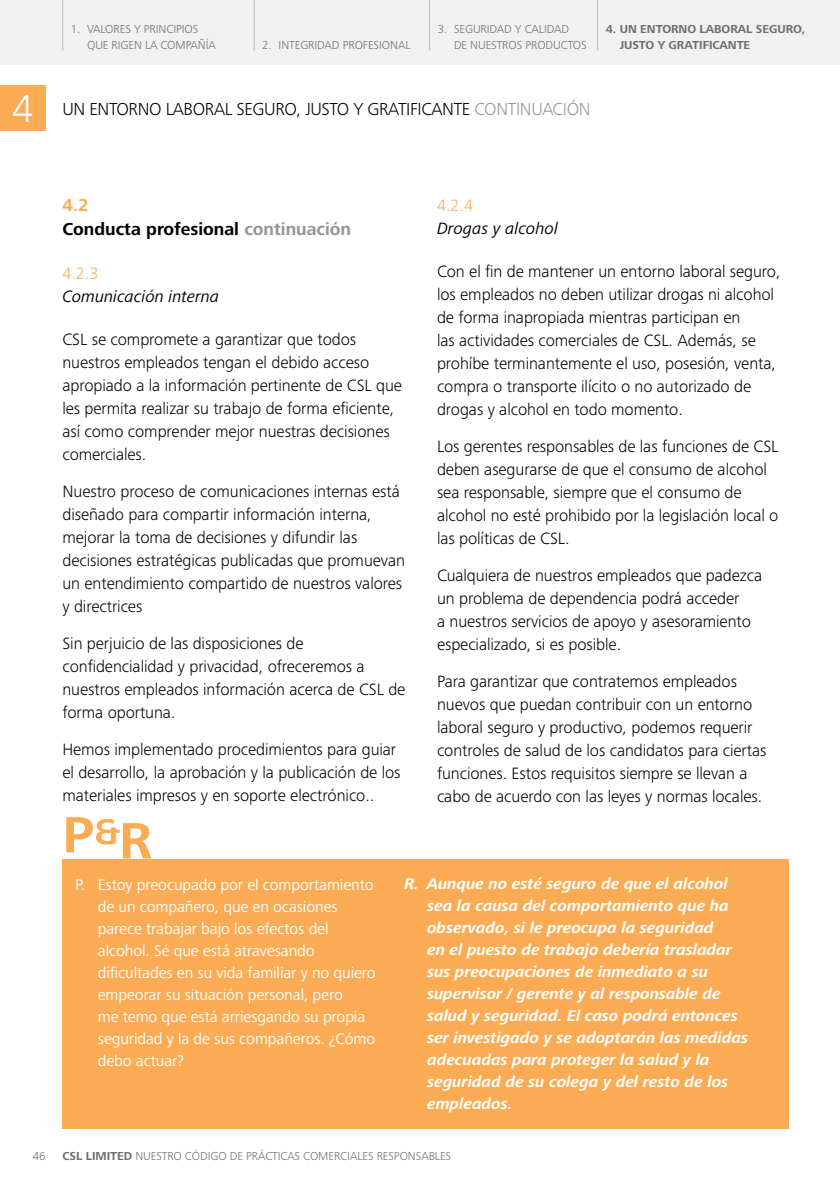
<style>
.page{position:relative;width:840px;height:1191px;background:#fff}
.page>*{position:absolute;margin:0;border:0;box-sizing:border-box;transform-origin:0 0}
.t1{font:700 53px "Frutiger Next LTW1 G";color:#faab54}
.t2{font:300 40px "Frutiger Next LTW1 G";color:#fff}
.t3{font:300 18px "Frutiger Next LTW1 G";letter-spacing:-.02em;color:#000}
.t4{font:700 18px/24px "Frutiger Next LTW1 G";color:#000}
.t5{font:300 17px/23px "Frutiger Next LTW1 G";letter-spacing:-.005em;color:#000}
.t6{font:italic 17px "Frutiger Next LTW1 G";color:#000}
.t7{font:300 17px "Frutiger Next LTW1 G";color:#faab54}
.t8{font:italic 700 16px/22px "Frutiger Next LTW1 G";letter-spacing:-.005em;color:#fff}
.t9{font:16px/22px "Frutiger Next LTW1 G";letter-spacing:-.005em;color:#fff}
.t10{font:300 12px/16px "Frutiger Next LTW1 G";letter-spacing:-.005em;color:#6d6e71}
.t11{font:700 12px/16px "Frutiger Next LTW1 G";letter-spacing:-.005em;color:#6d6e71}
.s1{color:#939598}
.s2{color:#faab54}
.s3{font-weight:700}
</style>
<div class="page">
<div style="left:0;top:0;width:839px;height:64px;background:#f1f1f2"></div>
<hr style="left:62px;top:0;width:1px;height:51px;background:#bcbec0">
<hr style="left:254px;top:0;width:1px;height:51px;background:#bcbec0">
<hr style="left:429px;top:0;width:1px;height:51px;background:#bcbec0">
<hr style="left:597px;top:0;width:1px;height:51px;background:#bcbec0">
<div style="left:0;top:85px;width:45px;height:45px;background:#faab54"></div>
<div style="left:62px;top:858px;width:726px;height:270px;background:#faab54"></div>
<p class="t10" style="left:87px;top:21px;width:130px;text-indent:-16px">1. VALORES Y PRINCIPIOS<br>QUE RIGEN LA COMPAÑÍA</p>
<p class="t10" style="left:262px;top:37px;width:150px">2. INTEGRIDAD PROFESIONAL</p>
<p class="t10" style="left:454px;top:21px;width:134px;text-indent:-16px">3. SEGURIDAD Y CALIDAD<br>DE NUESTROS PRODUCTOS</p>
<p class="t11" style="left:619px;top:22px;width:187px;text-indent:-14px">4. UN ENTORNO LABORAL SEGURO,<br>JUSTO Y GRATIFICANTE</p>
<h2 class="t2" style="left:12px;top:86px;width:23px">4</h2>
<p class="t3" style="left:62px;top:99px;width:529px">UN ENTORNO LABORAL SEGURO, JUSTO Y GRATIFICANTE <span class="s1">CONTINUACIÓN</span></p>
<p class="t4" style="left:62px;top:194px;width:290px"><span class="s2">4.2<br></span>Conducta profesional <span class="s1">continuación</span></p>
<p class="t7" style="left:62px;top:263px;width:38px">4.2.3</p>
<p class="t6" style="left:62px;top:286px;width:158px">Comunicación interna</p>
<p class="t5" style="left:62px;top:327px;width:341px">CSL se compromete a garantizar que todos nuestros empleados tengan el debido acceso apropiado a la información pertinente de CSL que les permita realizar su trabajo de forma eficiente, así como comprender mejor nuestras decisiones comerciales.</p>
<p class="t5" style="left:62px;top:480px;width:344px">Nuestro proceso de comunicaciones internas está diseñado para compartir información interna, mejorar la toma de decisiones y difundir las decisiones estratégicas publicadas que promuevan un entendimiento compartido de nuestros valores y directrices</p>
<p class="t5" style="left:62px;top:632px;width:344px">Sin perjuicio de las disposiciones de confidencialidad y privacidad, ofreceremos a nuestros empleados información acerca de CSL de forma oportuna.</p>
<p class="t5" style="left:62px;top:738px;width:339px">Hemos implementado procedimientos para guiar el desarrollo, la aprobación y la publicación de los materiales impresos y en soporte electrónico..</p>
<h1 class="t1" style="left:62px;top:807px;width:91px">P<sup>&amp;</sup>R</h1>
<p class="t7" style="left:437px;top:195px;width:38px">4.2.4</p>
<p class="t6" style="left:437px;top:218px;width:123px">Drogas y alcohol</p>
<p class="t5" style="left:437px;top:259px;width:345px">Con el fin de mantener un entorno laboral seguro, los empleados no deben utilizar drogas ni alcohol de forma inapropiada mientras participan en<br>las actividades comerciales de CSL. Además, se prohíbe terminantemente el uso, posesión, venta, compra o transporte ilícito o no autorizado de drogas y alcohol en todo momento.</p>
<p class="t5" style="left:437px;top:435px;width:343px">Los gerentes responsables de las funciones de CSL deben asegurarse de que el consumo de alcohol sea responsable, siempre que el consumo de alcohol no esté prohibido por la legislación local o las políticas de CSL.</p>
<p class="t5" style="left:437px;top:564px;width:326px">Cualquiera de nuestros empleados que padezca un problema de dependencia podrá acceder<br>a nuestros servicios de apoyo y asesoramiento especializado, si es posible.</p>
<p class="t5" style="left:437px;top:670px;width:331px">Para garantizar que contratemos empleados nuevos que puedan contribuir con un entorno laboral seguro y productivo, podemos requerir controles de salud de los candidatos para ciertas funciones. Estos requisitos siempre se llevan a cabo de acuerdo con las leyes y normas locales.</p>
<p class="t9" style="left:98px;top:874px;width:279px;text-indent:-23px">P. Estoy preocupado por el comportamiento de un compañero, que en ocasiones parece trabajar bajo los efectos del alcohol. Sé que está atravesando dificultades en su vida familiar y no quiero empeorar su situación personal, pero<br>me temo que está arriesgando su propia seguridad y la de sus compañeros. ¿Cómo debo actuar?</p>
<p class="t8" style="left:427px;top:873px;width:322px;text-indent:-23px">R. Aunque no esté seguro de que el alcohol sea la causa del comportamiento que ha observado, si le preocupa la seguridad<br>en el puesto de trabajo debería trasladar sus preocupaciones de inmediato a su supervisor / gerente y al responsable de salud y seguridad. El caso podrá entonces ser investigado y se adoptarán las medidas adecuadas para proteger la salud y la seguridad de su colega y del resto de los empleados.</p>
<p class="t10" style="left:33px;top:1148px;width:14px">46</p>
<p class="t10" style="left:62px;top:1148px;width:390px"><span class="s3">CSL LIMITED</span> NUESTRO CÓDIGO DE PRÁCTICAS COMERCIALES RESPONSABLES</p>
</div>
